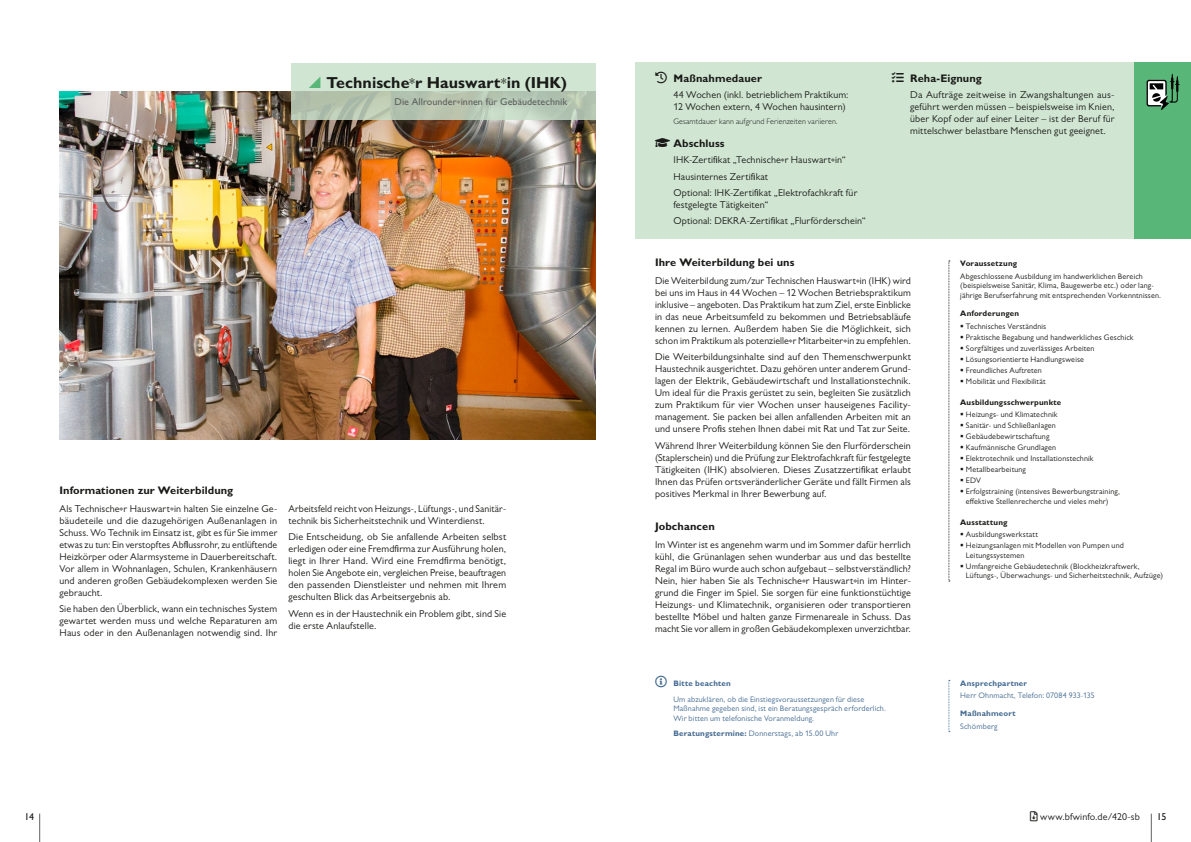
<style>
.page{position:relative;width:1191px;height:842px;background:#fff}
.page>*{position:absolute;margin:0;border:0;box-sizing:border-box;transform-origin:0 0}
.t1{font:700 16px "Gill Sans MT Pro";letter-spacing:.005em;color:#1a1a18}
.t2{font:700 11px "Gill Sans MT Pro";letter-spacing:.005em;color:#1a1a18}
.t3{font:10px/12px "Gill Sans MT Pro";letter-spacing:.015em;color:#1a1a18;text-align:justify}
.t4{font:500 10px "Gill Sans MT Pro";letter-spacing:.005em;color:#5f605e}
.t5{font:500 10px "Gill Sans MT Pro";color:#1a1a18}
.t6{font:8px/11px "Gill Sans MT Pro";letter-spacing:.02em;color:#1a1a18}
.t7{font:8px/9.6px "Gill Sans MT Pro";letter-spacing:.02em;color:#436a91}
.t8{font:700 8px "Gill Sans MT Pro";letter-spacing:.02em;color:#1a1a18}
.t9{font:300 8px "Gill Sans MT Pro";letter-spacing:.015em;color:#1a1a18}
.t10{font:700 8px "Gill Sans MT Pro";letter-spacing:.02em;color:#436a91}
.s1{font-weight:400}
.s2{font-weight:700}
</style>
<div class="page">
<svg style="left:1151px;top:814px;width:1px;height:28px"></svg>
<svg style="left:39px;top:814px;width:1px;height:28px"></svg>
<svg style="left:948px;top:680px;width:2px;height:52px"></svg>
<div style="left:635px;top:63px;width:556px;height:176px;background:#d0e6d2"></div>
<div style="left:1134px;top:63px;width:57px;height:176px;background:#58b678"></div>
<svg style="left:1146px;top:73px;width:33px;height:37px"></svg>
<img style="left:60px;top:91px;width:535px;height:348px">
<svg style="left:291px;top:63px;width:304px;height:56px;background:#c2d5c1"></svg>
<svg style="left:948px;top:261px;width:2px;height:321px"></svg>
<svg style="left:309px;top:76px;width:11px;height:12px"></svg>
<h1 class="t1" style="left:326px;top:72px;width:242px">Technische<span class="s1">*</span>r Hauswart<span class="s1">*</span>in (IHK)</h1>
<p class="t4" style="left:394px;top:96px;width:174px">Die Allrounder<span class="s1">*</span>innen für Gebäudetechnik</p>
<p class="t2" style="left:60px;top:484px;width:175px">Informationen zur Weiterbildung</p>
<p class="t3" style="left:60px;top:503px;width:219px">Als Technische*r Hauswart*in halten Sie einzelne Ge&shy;bäudeteile und die dazugehörigen Außenanlagen in Schuss. Wo Technik im Einsatz ist, gibt es für Sie immer etwas zu tun: Ein verstopftes Abflussrohr, zu entlüftende Heizkörper oder Alarmsysteme in Dauerbereitschaft.<br>Vor allem in Wohnanlagen, Schulen, Krankenhäusern und anderen großen Gebäudekomplexen werden Sie gebraucht.</p>
<p class="t3" style="left:60px;top:603px;width:219px">Sie haben den Überblick, wann ein technisches System gewartet werden muss und welche Reparaturen am Haus oder in den Außenanlagen notwendig sind. Ihr</p>
<p class="t3" style="left:288px;top:503px;width:219px">Arbeitsfeld reicht von Heizungs-, Lüftungs-, und Sanitär&shy;technik bis Sicherheitstechnik und Winterdienst.</p>
<p class="t3" style="left:288px;top:531px;width:219px">Die Entscheidung, ob Sie anfallende Arbeiten selbst erledigen oder eine Fremdfirma zur Ausführung holen, liegt in Ihrer Hand. Wird eine Fremdfirma benötigt, holen Sie Angebote ein, vergleichen Preise, beauftragen den passenden Dienstleister und nehmen mit Ihrem geschulten Blick das Arbeitsergebnis ab.</p>
<p class="t3" style="left:288px;top:607px;width:219px">Wenn es in der Haustechnik ein Problem gibt, sind Sie die erste Anlaufstelle.</p>
<p class="t2" style="left:673px;top:71px;width:90px">Maßnahmedauer</p>
<p class="t3" style="left:673px;top:88px;width:176px">44 Wochen (inkl. betrieblichem Praktikum:<br>12 Wochen extern, 4 Wochen hausintern)</p>
<p class="t9" style="left:673px;top:116px;width:166px">Gesamtdauer kann aufgrund Ferienzeiten variieren.</p>
<p class="t2" style="left:673px;top:136px;width:53px">Abschluss</p>
<p class="t3" style="left:673px;top:152px;width:185px;line-height:16.2px;text-align:left">IHK-Zertifikat „Technische*r Hauswart*in“<br>Hausinternes Zertifikat<br>Optional: IHK-Zertifikat „Elektrofachkraft für</p>
<p class="t3" style="left:673px;top:196px;width:194px;line-height:16.2px">festgelegte Tätigkeiten“<br>Optional: DEKRA-Zertifikat „Flurförderschein“</p>
<p class="t2" style="left:910px;top:71px;width:73px">Reha-Eignung</p>
<p class="t3" style="left:910px;top:88px;width:206px">Da Aufträge zeitweise in Zwangshaltungen aus&shy;geführt werden müssen – beispielsweise im Knien, über Kopf oder auf einer Leiter – ist der Beruf für mittelschwer belastbare Menschen gut geeignet.</p>
<p class="t2" style="left:655px;top:256px;width:141px">Ihre Weiterbildung bei uns</p>
<p class="t3" style="left:655px;top:275px;width:257px">Die Weiterbildung zum/zur Technischen Hauswart*in (IHK) wird bei uns im Haus in 44 Wochen – 12 Wochen Betriebspraktikum inklusive – angeboten. Das Praktikum hat zum Ziel, erste Einblicke in das neue Arbeitsumfeld zu bekommen und Betriebsabläufe kennen zu lernen. Außerdem haben Sie die Möglichkeit, sich schon im Praktikum als potenzielle*r Mitarbeiter*in zu empfehlen.</p>
<p class="t3" style="left:655px;top:351px;width:257px">Die Weiterbildungsinhalte sind auf den Themenschwerpunkt Haustechnik ausgerichtet. Dazu gehören unter anderem Grund&shy;lagen der Elektrik, Gebäudewirtschaft und Installationstechnik.<br>Um ideal für die Praxis gerüstet zu sein, begleiten Sie zusätzlich zum Praktikum für vier Wochen unser hauseigenes Facility&shy;management. Sie packen bei allen anfallenden Arbeiten mit an und unsere Profis stehen Ihnen dabei mit Rat und Tat zur Seite.</p>
<p class="t3" style="left:655px;top:439px;width:257px">Während Ihrer Weiterbildung können Sie den Flurförderschein (Staplerschein) und die Prüfung zur Elektrofachkraft für festgelegte Tätigkeiten (IHK) absolvieren. Dieses Zusatzzertifikat erlaubt Ihnen das Prüfen ortsveränderlicher Geräte und fällt Firmen als positives Merkmal in Ihrer Bewerbung auf.</p>
<p class="t2" style="left:655px;top:520px;width:61px">Jobchancen</p>
<p class="t3" style="left:655px;top:539px;width:257px">Im Winter ist es angenehm warm und im Sommer dafür herrlich kühl, die Grünanlagen sehen wunderbar aus und das bestellte Regal im Büro wurde auch schon aufgebaut – selbstverständlich?<br>Nein, hier haben Sie als Technische*r Hauswart*in im Hinter&shy;grund die Finger im Spiel. Sie sorgen für eine funktionstüchtige Heizungs- und Klimatechnik, organisieren oder transportieren bestellte Möbel und halten ganze Firmenareale in Schuss. Das macht Sie vor allem in großen Gebäudekomplexen unverzichtbar.</p>
<p class="t10" style="left:673px;top:679px;width:59px">Bitte beachten</p>
<p class="t7" style="left:673px;top:694px;width:214px">Um abzuklären, ob die Einstiegsvoraussetzungen für diese<br>Maßnahme gegeben sind, ist ein Beratungsgespräch erforderlich.<br>Wir bitten um telefonische Voranmeldung.</p>
<p class="t7" style="left:673px;top:729px;width:166px"><span class="s2">Beratungstermine:</span> Donnerstags, ab 15.00 Uhr</p>
<p class="t8" style="left:960px;top:259px;width:58px">Voraussetzung</p>
<p class="t6" style="left:960px;top:271px;width:202px;line-height:9.6px">Abgeschlossene Ausbildung im handwerklichen Bereich (beispielsweise Sanitär, Klima, Baugewerbe etc.) oder lang&shy;jährige Berufserfahrung mit entsprechenden Vorkenntnissen.</p>
<p class="t8" style="left:960px;top:308px;width:60px">Anforderungen</p>
<p class="t6" style="left:966px;top:320px;width:169px">Technisches Verständnis<br>Praktische Begabung und handwerkliches Geschick Sorgfältiges und zuverlässiges Arbeiten Lösungsorientierte Handlungsweise<br>Freundliches Auftreten<br>Mobilität und Flexibilität</p>
<p class="t8" style="left:960px;top:397px;width:103px">Ausbildungsschwerpunkte</p>
<p class="t6" style="left:966px;top:409px;width:156px">Heizungs- und Klimatechnik<br>Sanitär- und Schließanlagen<br>Gebäudebewirtschaftung<br>Kaufmännische Grundlagen<br>Elektrotechnik und Installationstechnik<br>Metallbearbeitung<br>EDV<br>Erfolgstraining (intensives Bewerbungstraining,</p>
<p class="t6" style="left:966px;top:496px;width:144px">effektive Stellenrecherche und vieles mehr)</p>
<p class="t8" style="left:960px;top:517px;width:49px">Ausstattung</p>
<p class="t6" style="left:966px;top:529px;width:159px">Ausbildungswerkstatt<br>Heizungsanlagen mit Modellen von Pumpen und</p>
<p class="t6" style="left:966px;top:549px;width:175px">Leitungssystemen<br>Umfangreiche Gebäudetechnik (Blockheizkraftwerk,</p>
<p class="t6" style="left:966px;top:570px;width:199px">Lüftungs-, Überwachungs- und Sicherheitstechnik, Aufzüge)</p>
<p class="t10" style="left:960px;top:678px;width:68px">Ansprechpartner</p>
<p class="t7" style="left:960px;top:691px;width:136px">Herr Ohnmacht, Telefon: 07084 933-135</p>
<p class="t10" style="left:960px;top:709px;width:57px">Maßnahmeort</p>
<p class="t7" style="left:960px;top:721px;width:39px">Schömberg</p>
<p class="t5" style="left:25px;top:811px;width:11px">14</p>
<p class="t3" style="left:1030px;top:811px;width:111px">●□■●□ www.bfwinfo.de/420-sb</p>
<p class="t5" style="left:1157px;top:811px;width:11px">15</p>
</div>
